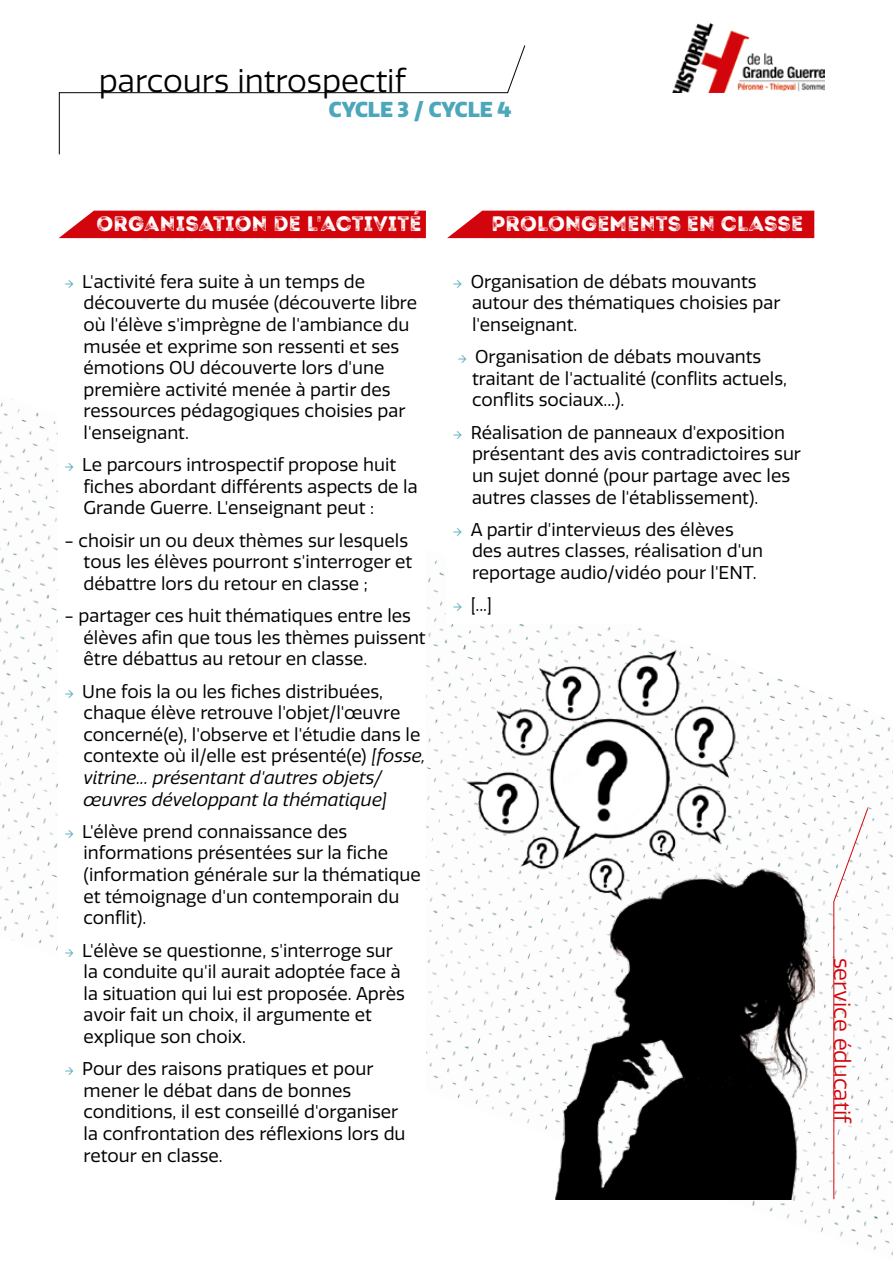
<style>
.page{position:relative;width:893px;height:1263px;background:#fff}
.page>*{position:absolute;margin:0;border:0;box-sizing:border-box;transform-origin:0 0}
.t1{font:31.5px "Quatro";color:#000}
.t2{font:22.5px "Quatro";color:#d3050c}
.t3{font:21px "Intro Rust G Base";letter-spacing:.01em;color:#fff}
.t4{font:900 21px "Quatro";color:#4da7ba}
.t5{font:18px/21.6px "Quatro";color:#010203}
.s1{font-family:"HISTOPICTO Regular";color:#4da7ba}
.s2{font-style:italic}
</style>
<div class="page">
<svg style="left:497px;top:69px;width:328px;height:170px"></svg>
<img style="left:0;top:398px;width:893px;height:858px">
<svg style="left:833px;top:807px;width:36px;height:393px"></svg>
<img style="left:672px;top:23px;width:152px;height:70px">
<svg style="left:59px;top:45px;width:467px;height:110px"></svg>
<div style="left:58px;top:261px;width:368px;height:191px;background:#fff"></div>
<div style="left:58px;top:445px;width:368px;height:82px;background:#fff"></div>
<div style="left:58px;top:520px;width:368px;height:82px;background:#fff"></div>
<div style="left:58px;top:595px;width:368px;height:83px;background:#fff"></div>
<div style="left:58px;top:671px;width:368px;height:147px;background:#fff"></div>
<div style="left:58px;top:811px;width:368px;height:126px;background:#fff"></div>
<div style="left:58px;top:930px;width:368px;height:125px;background:#fff"></div>
<div style="left:58px;top:1048px;width:368px;height:126px;background:#fff"></div>
<div style="left:59px;top:211px;width:367px;height:27px;background:#d3050c"></div>
<div style="left:446px;top:337px;width:368px;height:82px;background:#fff"></div>
<div style="left:446px;top:412px;width:368px;height:104px;background:#fff"></div>
<div style="left:446px;top:509px;width:368px;height:82px;background:#fff"></div>
<div style="left:446px;top:584px;width:368px;height:40px;background:#fff"></div>
<div style="left:447px;top:211px;width:367px;height:27px;background:#d3050c"></div>
<img style="left:556px;top:867px;width:258px;height:332px">
<img style="left:457px;top:640px;width:284px;height:264px">
<h1 class="t1" style="left:99px;top:63px;width:309px">parcours introspectif</h1>
<p class="t4" style="left:329px;top:96px;width:184px">CYCLE 3 / CYCLE 4</p>
<p class="t3" style="left:96px;top:211px;width:326px">ORGANISATION DE L'ACTIVITÉ</p>
<p class="t5" style="left:84px;top:271px;width:335px;text-indent:-19px"><span class="s1">w</span> L'activité fera suite à un temps de découverte du musée (découverte libre où l'élève s'imprègne de l'ambiance du musée et exprime son ressenti et ses émotions OU découverte lors d'une première activité menée à partir des ressources pédagogiques choisies par l'enseignant.</p>
<p class="t5" style="left:84px;top:454px;width:336px;text-indent:-19px"><span class="s1">w</span> Le parcours introspectif propose huit fiches abordant différents aspects de la<br>Grande Guerre. L'enseignant peut :</p>
<p class="t5" style="left:84px;top:530px;width:330px;text-indent:-19px">- choisir un ou deux thèmes sur lesquels tous les élèves pourront s'interroger et débattre lors du retour en classe ;</p>
<p class="t5" style="left:84px;top:605px;width:344px;text-indent:-19px">- partager ces huit thématiques entre les élèves afin que tous les thèmes puissent être débattus au retour en classe.</p>
<p class="t5" style="left:84px;top:681px;width:344px;text-indent:-19px"><span class="s1">w</span> Une fois la ou les fiches distribuées, chaque élève retrouve l'objet/l'œuvre concerné(e), l'observe et l'étudie dans le contexte où il/elle est présenté(e) <span class="s2">[fosse, vitrine... présentant d'autres objets/ œuvres développant la thématique]</span></p>
<p class="t5" style="left:84px;top:821px;width:339px;text-indent:-19px"><span class="s1">w</span> L'élève prend connaissance des informations présentées sur la fiche (information générale sur la thématique et témoignage d'un contemporain du conflit).</p>
<p class="t5" style="left:84px;top:940px;width:323px;text-indent:-19px"><span class="s1">w</span> L'élève se questionne, s'interroge sur la conduite qu'il aurait adoptée face à la situation qui lui est proposée. Après avoir fait un choix, il argumente et explique son choix.</p>
<p class="t5" style="left:84px;top:1058px;width:323px;text-indent:-19px"><span class="s1">w</span> Pour des raisons pratiques et pour mener le débat dans de bonnes conditions, il est conseillé d'organiser la confrontation des réflexions lors du retour en classe.</p>
<p class="t3" style="left:491px;top:211px;width:313px">PROLONGEMENTS EN CLASSE</p>
<p class="t5" style="left:472px;top:271px;width:310px;text-indent:-19px"><span class="s1">w</span> Organisation de débats mouvants autour des thématiques choisies par l'enseignant.</p>
<p class="t5" style="left:472px;top:346px;width:317px;text-indent:-14px"><span class="s1">w</span> Organisation de débats mouvants traitant de l'actualité (conflits actuels, conflits sociaux...).</p>
<p class="t5" style="left:472px;top:422px;width:331px;text-indent:-19px"><span class="s1">w</span> Réalisation de panneaux d'exposition présentant des avis contradictoires sur un sujet donné (pour partage avec les autres classes de l'établissement).</p>
<p class="t5" style="left:472px;top:519px;width:293px;text-indent:-19px"><span class="s1">w</span> A partir d'interviews des élèves des autres classes, réalisation d'un reportage audio/vidéo pour l'ENT.</p>
<p class="t5" style="left:453px;top:594px;width:41px"><span class="s1">w</span> [...]</p>
<p class="t2" style="left:855px;top:957px;width:168px;rotate:90deg">service éducatif</p>
</div>
